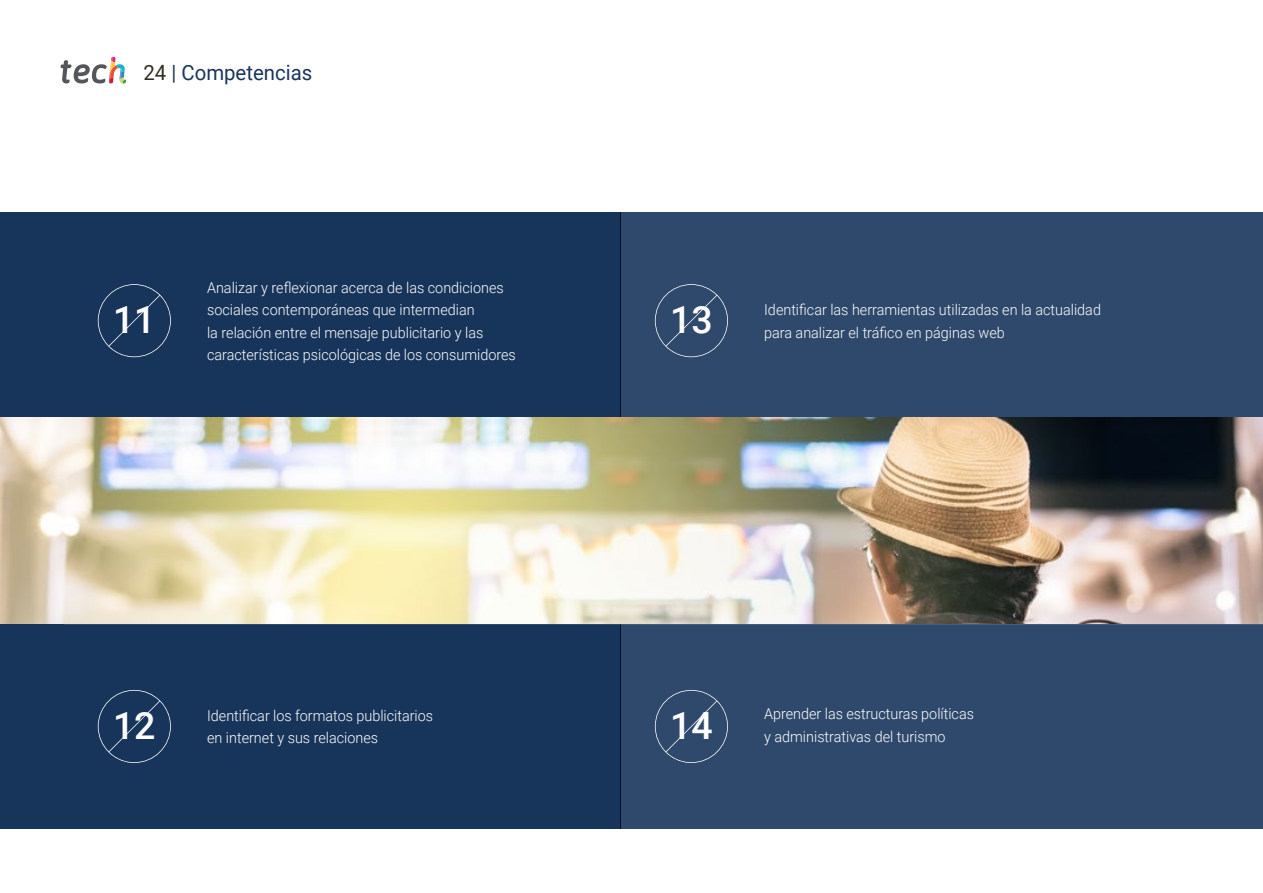
<style>
.page{position:relative;width:1263px;height:893px;background:#fff}
.page>*{position:absolute;margin:0;border:0;box-sizing:border-box;transform-origin:0 0}
.t1{font:500 37.5px "Roboto";color:#fff}
.t2{font:21px "Roboto";color:#1a355c}
.t3{font:300 15px/22.5px "Roboto";color:#fff;scale:.96 1}
.s1{color:#312e20}
</style>
<div class="page">
<div style="left:0;top:213px;width:621px;height:616px;background:#17355b"></div>
<div style="left:621px;top:213px;width:642px;height:616px;background:#2e496b"></div>
<svg style="left:98px;top:284px;width:73px;height:73px"></svg>
<svg style="left:655px;top:284px;width:73px;height:73px"></svg>
<svg style="left:98px;top:690px;width:73px;height:73px"></svg>
<svg style="left:655px;top:690px;width:73px;height:73px"></svg>
<img style="left:0;top:418px;width:1263px;height:206px">
<svg style="left:61px;top:57px;width:65px;height:27px"></svg>
<h2 class="t2" style="left:144px;top:57px;width:170px"><span class="s1">24</span> | Competencias</h2>
<p class="t3" style="left:207px;top:275px;width:323px">Analizar y reflexionar acerca de las condiciones sociales contemporáneas que intermedian<br>la relación entre el mensaje publicitario y las características psicológicas de los consumidores</p>
<h1 class="t1" style="left:113px;top:294px;width:44px">11</h1>
<h1 class="t1" style="left:670px;top:294px;width:44px">13</h1>
<p class="t3" style="left:764px;top:298px;width:352px">Identificar las herramientas utilizadas en la actualidad para analizar el tráfico en páginas web</p>
<h1 class="t1" style="left:113px;top:699px;width:44px">12</h1>
<p class="t3" style="left:207px;top:704px;width:237px">Identificar los formatos publicitarios</p>
<p class="t3" style="left:207px;top:726px;width:180px">en internet y sus relaciones</p>
<h1 class="t1" style="left:670px;top:699px;width:44px">14</h1>
<p class="t3" style="left:764px;top:702px;width:220px">Aprender las estructuras políticas y administrativas del turismo</p>
</div>
